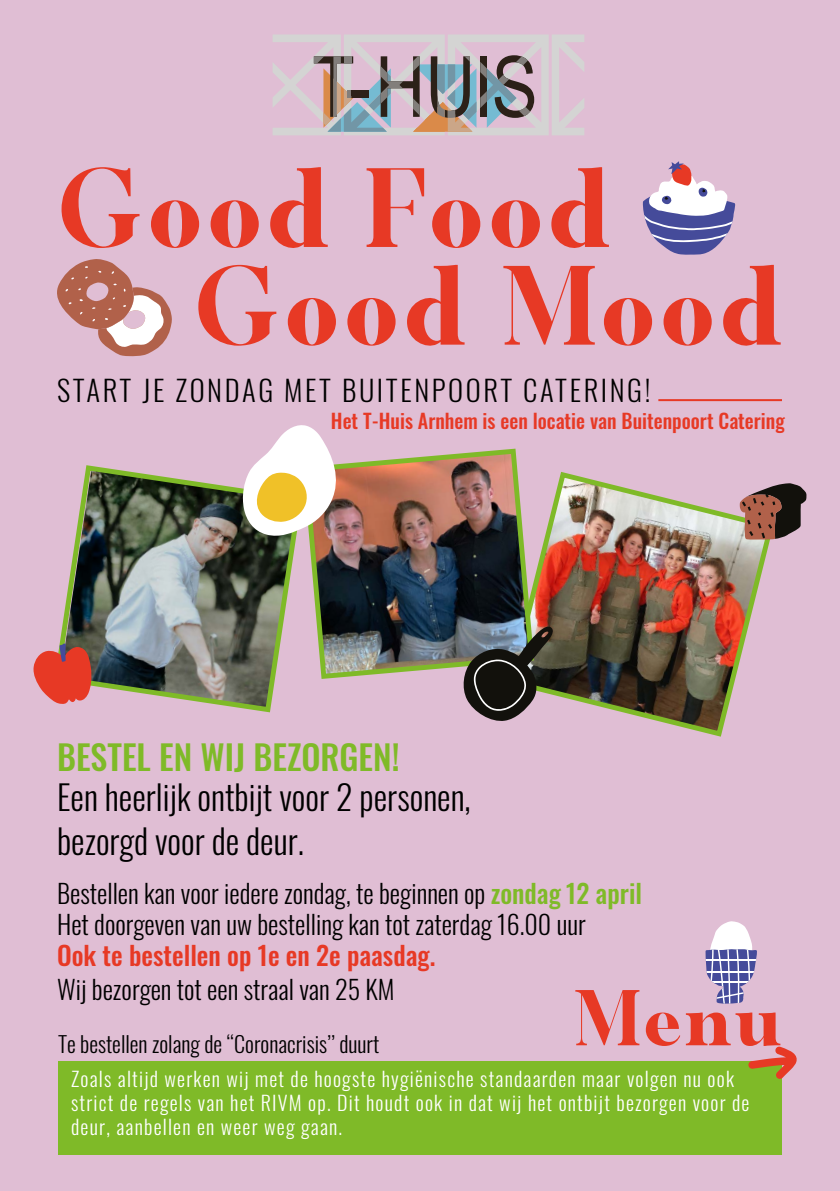
<style>
.page{position:relative;width:840px;height:1191px;background:#fff}
.page>*{position:absolute;margin:0;border:0;box-sizing:border-box;transform-origin:0 0}
.t1{font:114px "Celesse";letter-spacing:.06em;color:#e73925}
.t2{font:80px "Celesse";color:#e73925}
.t3{font:58px "Peax Webdesignarrows";color:#e73925}
.t4{font:300 34px/43.2px "Oswald";color:#000}
.t5{font:500 34px "Oswald";color:#7fba28}
.t6{font:300 28.6px "Oswald";letter-spacing:.09em;color:#000}
.t7{font:300 26px/31.2px "Oswald";color:#000}
.t8{font:500 26px "Oswald";color:#e73925}
.t9{font:300 22px "Oswald";color:#000}
.t10{font:300 20px/24px "Oswald";letter-spacing:.06em;color:#fff}
.t11{font:500 20px "Oswald";color:#e73925}
.s1{font-weight:500;color:#7fba28}
</style>
<div class="page">
<div style="left:0;top:0;width:839px;height:1191px;background:#e0bed4"></div>
<svg style="left:57px;top:259px;width:115px;height:97px"></svg>
<svg style="left:642px;top:161px;width:93px;height:94px"></svg>
<img style="left:536px;top:472px;width:234px;height:265px">
<img style="left:309px;top:448px;width:227px;height:231px">
<img style="left:59px;top:465px;width:237px;height:248px">
<svg style="left:238px;top:425px;width:103px;height:113px"></svg>
<svg style="left:739px;top:483px;width:67px;height:57px"></svg>
<svg style="left:33px;top:643px;width:59px;height:61px"></svg>
<svg style="left:461px;top:625px;width:93px;height:98px"></svg>
<div style="left:58px;top:1061px;width:723px;height:94px;background:#7fba28"></div>
<svg style="left:705px;top:921px;width:52px;height:83px"></svg>
<hr style="left:658px;top:399px;width:123px;height:2px;background:#e73925">
<svg style="left:273px;top:34px;width:311px;height:101px"></svg>
<h1 class="t1" style="left:57px;top:141px;width:555px">Good Food</h1>
<h1 class="t1" style="left:194px;top:238px;width:590px">Good Mood</h1>
<h3 class="t6" style="left:57px;top:365px;width:594px">START JE ZONDAG MET BUITENPOORT CATERING!</h3>
<p class="t11" style="left:331px;top:410px;width:455px">Het T-Huis Arnhem is een locatie van Buitenpoort Catering</p>
<h3 class="t5" style="left:57px;top:739px;width:344px">BESTEL EN WIJ BEZORGEN!</h3>
<h3 class="t4" style="left:57px;top:772px;width:415px">Een heerlijk ontbijt voor 2 personen, bezorgd voor de deur.</h3>
<h3 class="t7" style="left:57px;top:875px;width:586px">Bestellen kan voor iedere zondag, te beginnen op <span class="s1">zondag 12 april<br></span>Het doorgeven van uw bestelling kan tot zaterdag 16.00 uur</h3>
<h3 class="t8" style="left:57px;top:942px;width:379px">Ook te bestellen op 1e en 2e paasdag.</h3>
<h3 class="t7" style="left:57px;top:971px;width:339px">Wij bezorgen tot een straal van 25 KM</h3>
<h2 class="t2" style="left:573px;top:970px;width:209px">Menu</h2>
<h3 class="t3" style="left:750px;top:1035px;width:53px">X</h3>
<p class="t9" style="left:58px;top:1024px;width:322px">Te bestellen zolang de ‘‘Coronacrisis’’ duurt</p>
<p class="t10" style="left:71px;top:1064px;width:679px">Zoals altijd werken wij met de hoogste hygiënische standaarden maar volgen nu ook strict de regels van het RIVM op. Dit houdt ook in dat wij het ontbijt bezorgen voor de deur, aanbellen en weer weg gaan.</p>
</div>
